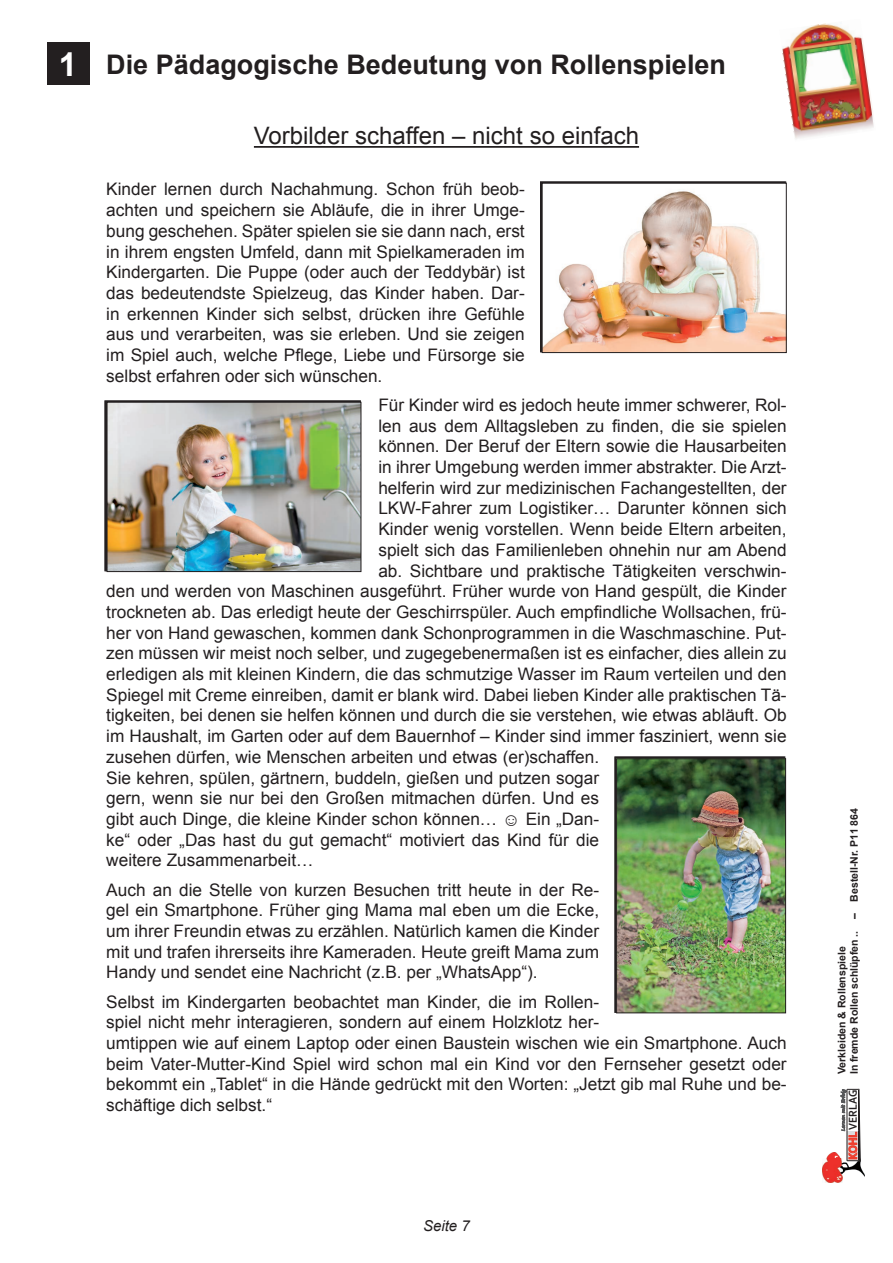
<style>
.page{position:relative;width:893px;height:1263px;background:#fff}
.page>*{position:absolute;margin:0;border:0;box-sizing:border-box;transform-origin:0 0}
.t1{font:700 27px "Arial";color:#231f20}
.t2{font:24px "Arial";color:#231f20}
.t3{font:17.25px/20.7px "Arial";color:#231f20;text-align:justify}
.t4{font:italic 15px "Arial";color:#231f20}
.t5{font:700 12px "Corbel";color:#231f20;scale:.91 1}
.t6{font:700 10.5px/12.6px "Arial";color:#231f20}
.s1{font-size:33px;color:#fff}
.s2{color:#ef3e2e}
</style>
<div class="page">
<img style="left:782px;top:23px;width:92px;height:116px">
<img style="left:822px;top:1153px;width:42px;height:29px">
<svg style="left:841px;top:1089px;width:19px;height:72px"></svg>
<div style="left:47px;top:43px;width:42px;height:42px;background:#231f20"></div>
<hr style="left:254px;top:146px;width:385px;height:2px;background:#231f20">
<img style="left:109px;top:404px;width:250px;height:166px">
<div style="left:107px;top:402px;width:254px;height:170px;border:1px solid #231f20"></div>
<img style="left:544px;top:191px;width:241px;height:160px">
<div style="left:542px;top:183px;width:245px;height:170px;border:1px solid #231f20"></div>
<img style="left:618px;top:760px;width:166px;height:251px">
<div style="left:616px;top:758px;width:170px;height:255px;border:1px solid #231f20"></div>
<h1 class="t1" style="left:59px;top:49px;width:669px"><span class="s1">1</span> Die Pädagogische Bedeutung von Rollenspielen</h1>
<h2 class="t2" style="left:254px;top:123px;width:387px">Vorbilder schaffen – nicht so einfach</h2>
<p class="t3" style="left:106px;top:179px;width:420px">Kinder lernen durch Nachahmung. Schon früh beob&shy;achten und speichern sie Abläufe, die in ihrer Umge&shy;bung geschehen. Später spielen sie sie dann nach, erst in ihrem engsten Umfeld, dann mit Spielkameraden im Kindergarten. Die Puppe (oder auch der Teddybär) ist das bedeutendste Spielzeug, das Kinder haben. Dar&shy;in erkennen Kinder sich selbst, drücken ihre Gefühle aus und verarbeiten, was sie erleben. Und sie zeigen im Spiel auch, welche Pflege, Liebe und Fürsorge sie selbst erfahren oder sich wünschen.</p>
<p class="t3" style="left:378px;top:395px;width:410px">Für Kinder wird es jedoch heute immer schwerer, Rol-</p>
<p class="t3" style="left:378px;top:415px;width:410px">len aus dem Alltagsleben zu finden, die sie spielen</p>
<p class="t3" style="left:378px;top:436px;width:410px">können. Der Beruf der Eltern sowie die Hausarbeiten</p>
<p class="t3" style="left:378px;top:457px;width:410px">in ihrer Umgebung werden immer abstrakter. Die Arzt-</p>
<p class="t3" style="left:378px;top:477px;width:410px">helferin wird zur medizinischen Fachangestellten, der</p>
<p class="t3" style="left:378px;top:498px;width:410px">LKW-Fahrer zum Logistiker… Darunter können sich</p>
<p class="t3" style="left:378px;top:519px;width:410px">Kinder wenig vorstellen. Wenn beide Eltern arbeiten,</p>
<p class="t3" style="left:378px;top:539px;width:410px">spielt sich das Familienleben ohnehin nur am Abend</p>
<p class="t3" style="left:378px;top:560px;width:410px">ab. Sichtbare und praktische Tätigkeiten verschwin-</p>
<p class="t3" style="left:106px;top:581px;width:682px">den und werden von Maschinen ausgeführt. Früher wurde von Hand gespült, die Kinder</p>
<p class="t3" style="left:106px;top:602px;width:682px">trockneten ab. Das erledigt heute der Geschirrspüler. Auch empfindliche Wollsachen, frü-</p>
<p class="t3" style="left:106px;top:622px;width:682px">her von Hand gewaschen, kommen dank Schonprogrammen in die Waschmaschine. Put-</p>
<p class="t3" style="left:106px;top:643px;width:682px">zen müssen wir meist noch selber, und zugegebenermaßen ist es einfacher, dies allein zu</p>
<p class="t3" style="left:106px;top:664px;width:682px">erledigen als mit kleinen Kindern, die das schmutzige Wasser im Raum verteilen und den</p>
<p class="t3" style="left:106px;top:684px;width:682px">Spiegel mit Creme einreiben, damit er blank wird. Dabei lieben Kinder alle praktischen Tä-</p>
<p class="t3" style="left:106px;top:705px;width:682px">tigkeiten, bei denen sie helfen können und durch die sie verstehen, wie etwas abläuft. Ob</p>
<p class="t3" style="left:106px;top:726px;width:682px">im Haushalt, im Garten oder auf dem Bauernhof – Kinder sind immer fasziniert, wenn sie</p>
<p class="t3" style="left:106px;top:746px;width:494px">zusehen dürfen, wie Menschen arbeiten und etwas (er)schaffen.</p>
<p class="t3" style="left:106px;top:767px;width:494px">Sie kehren, spülen, gärtnern, buddeln, gießen und putzen sogar</p>
<p class="t3" style="left:106px;top:788px;width:494px">gern, wenn sie nur bei den Großen mitmachen dürfen. Und es</p>
<p class="t3" style="left:106px;top:809px;width:494px">gibt auch Dinge, die kleine Kinder schon können… ☺ Ein „Dan-</p>
<p class="t3" style="left:106px;top:829px;width:494px">ke“ oder „Das hast du gut gemacht“ motiviert das Kind für die</p>
<p class="t3" style="left:106px;top:850px;width:209px">weitere Zusammenarbeit…</p>
<p class="t3" style="left:106px;top:879px;width:494px">Auch an die Stelle von kurzen Besuchen tritt heute in der Re&shy;gel ein Smartphone. Früher ging Mama mal eben um die Ecke, um ihrer Freundin etwas zu erzählen. Natürlich kamen die Kinder mit und trafen ihrerseits ihre Kameraden. Heute greift Mama zum Handy und sendet eine Nachricht (z.B. per „WhatsApp“).</p>
<p class="t3" style="left:106px;top:991px;width:682px;text-align:left">Selbst im Kindergarten beobachtet man Kinder, die im Rollen-<br>spiel nicht mehr interagieren, sondern auf einem Holzklotz her-<br>umtippen wie auf einem Laptop oder einen Baustein wischen wie ein Smartphone. Auch beim Vater-Mutter-Kind Spiel wird schon mal ein Kind vor den Fernseher gesetzt oder bekommt ein „Tablet“ in die Hände gedrückt mit den Worten: „Jetzt gib mal Ruhe und be&shy;schäftige dich selbst.“</p>
<p class="t4" style="left:423px;top:1217px;width:48px">Seite 7</p>
<p class="t6" style="left:835px;top:1074px;width:268px;rotate:-90deg">Verkleiden &amp; Rollenspiele<br>In fremde Rollen schlüpfen .. – Bestell-Nr. P11 864</p>
<p class="t5" style="left:848px;top:1160px;width:78px;rotate:-90deg"><span class="s2">KOHL</span> VERLAG</p>
</div>
